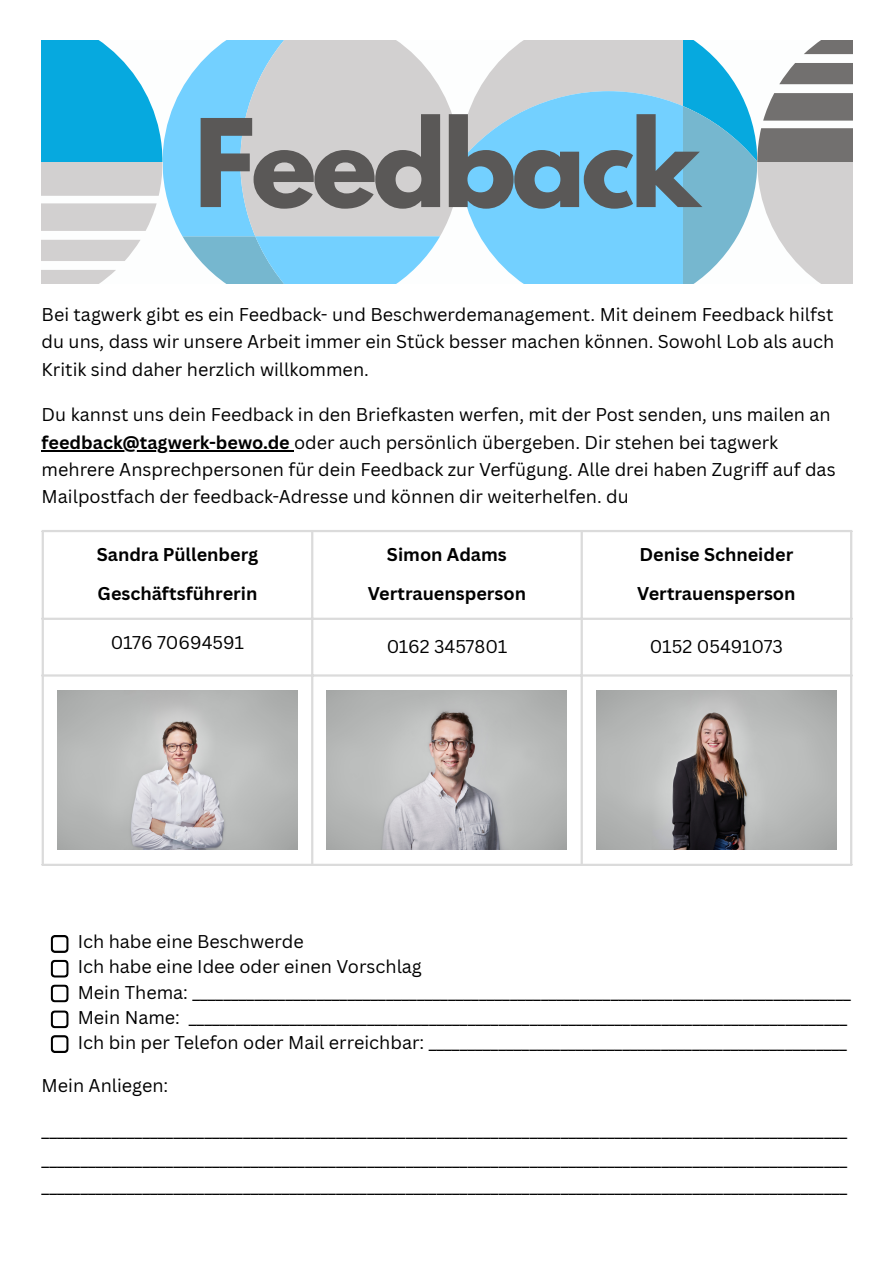
<style>
.page{position:relative;width:894px;height:1263px;background:#fff}
.page>*{position:absolute;margin:0;border:0;box-sizing:border-box;transform-origin:0 0}
.t1{font:700 108px "League Spartan";letter-spacing:-.04em;color:#5a5857}
.t2{font:18px/27.6px "Canva Sans";color:#000;text-align:justify}
.t3{font:700 18px "Canva Sans";color:#000}
.s1{font-weight:700}
</style>
<div class="page">
<hr style="left:42px;top:450px;width:252px;height:1px;background:#000">
<svg style="left:42px;top:40px;width:810px;height:244px"></svg>
<img style="left:57px;top:690px;width:240px;height:160px">
<img style="left:327px;top:690px;width:239px;height:160px">
<img style="left:596px;top:690px;width:240px;height:160px">
<hr style="left:42px;top:532px;width:2px;height:332px;background:#dbdbdb">
<hr style="left:311px;top:532px;width:2px;height:332px;background:#dbdbdb">
<hr style="left:580px;top:532px;width:2px;height:332px;background:#dbdbdb">
<hr style="left:849px;top:532px;width:3px;height:332px;background:#dbdbdb">
<hr style="left:42px;top:530px;width:810px;height:2px;background:#dbdbdb">
<hr style="left:42px;top:618px;width:810px;height:2px;background:#dbdbdb">
<hr style="left:42px;top:674px;width:810px;height:3px;background:#dbdbdb">
<hr style="left:42px;top:864px;width:810px;height:2px;background:#dbdbdb">
<svg style="left:51px;top:935px;width:18px;height:18px"></svg>
<svg style="left:51px;top:960px;width:18px;height:18px"></svg>
<svg style="left:51px;top:984px;width:18px;height:18px"></svg>
<svg style="left:51px;top:1010px;width:18px;height:18px"></svg>
<svg style="left:51px;top:1035px;width:18px;height:18px"></svg>
<p class="t1" style="left:194px;top:110px;width:507px">Feedback</p>
<p class="t2" style="left:42px;top:300px;width:793px">Bei tagwerk gibt es ein Feedback- und Beschwerdemanagement. Mit deinem Feedback hilfst du uns, dass wir unsere Arbeit immer ein Stück besser machen können. Sowohl Lob als auch Kritik sind daher herzlich willkommen.</p>
<p class="t2" style="left:42px;top:400px;width:795px;text-align:left">Du kannst uns dein Feedback in den Briefkasten werfen, mit der Post senden, uns mailen an <span class="s1">feedback@tagwerk-bewo.de</span> oder auch persönlich übergeben. Dir stehen bei tagwerk mehrere Ansprechpersonen für dein Feedback zur Verfügung. Alle drei haben Zugriff auf das Mailpostfach der feedback-Adresse und können dir weiterhelfen. du</p>
<p class="t3" style="left:97px;top:542px;width:163px">Sandra Püllenberg</p>
<p class="t3" style="left:98px;top:580px;width:161px">Geschäftsführerin</p>
<p class="t3" style="left:387px;top:542px;width:121px">Simon Adams</p>
<p class="t3" style="left:367px;top:580px;width:160px">Vertrauensperson</p>
<p class="t3" style="left:639px;top:542px;width:155px">Denise Schneider</p>
<p class="t3" style="left:637px;top:580px;width:160px">Vertrauensperson</p>
<p class="t2" style="left:111px;top:628px;width:135px">0176 70694591</p>
<p class="t2" style="left:386px;top:632px;width:122px">0162 3457801</p>
<p class="t2" style="left:649px;top:632px;width:134px">0152 05491073</p>
<p class="t2" style="left:78px;top:928px;width:227px">Ich habe eine Beschwerde</p>
<p class="t2" style="left:78px;top:952px;width:345px">Ich habe eine Idee oder einen Vorschlag</p>
<p class="t2" style="left:78px;top:978px;width:774px">Mein Thema: _____________________________________________________________________________________</p>
<p class="t2" style="left:78px;top:1003px;width:770px">Mein Name: _____________________________________________________________________________________</p>
<p class="t2" style="left:78px;top:1028px;width:770px">Ich bin per Telefon oder Mail erreichbar: ______________________________________________________</p>
<p class="t2" style="left:42px;top:1072px;width:128px">Mein Anliegen:</p>
<p class="t2" style="left:42px;top:1117px;width:806px">________________________________________________________________________________________________________ ________________________________________________________________________________________________________ ________________________________________________________________________________________________________</p>
</div>
